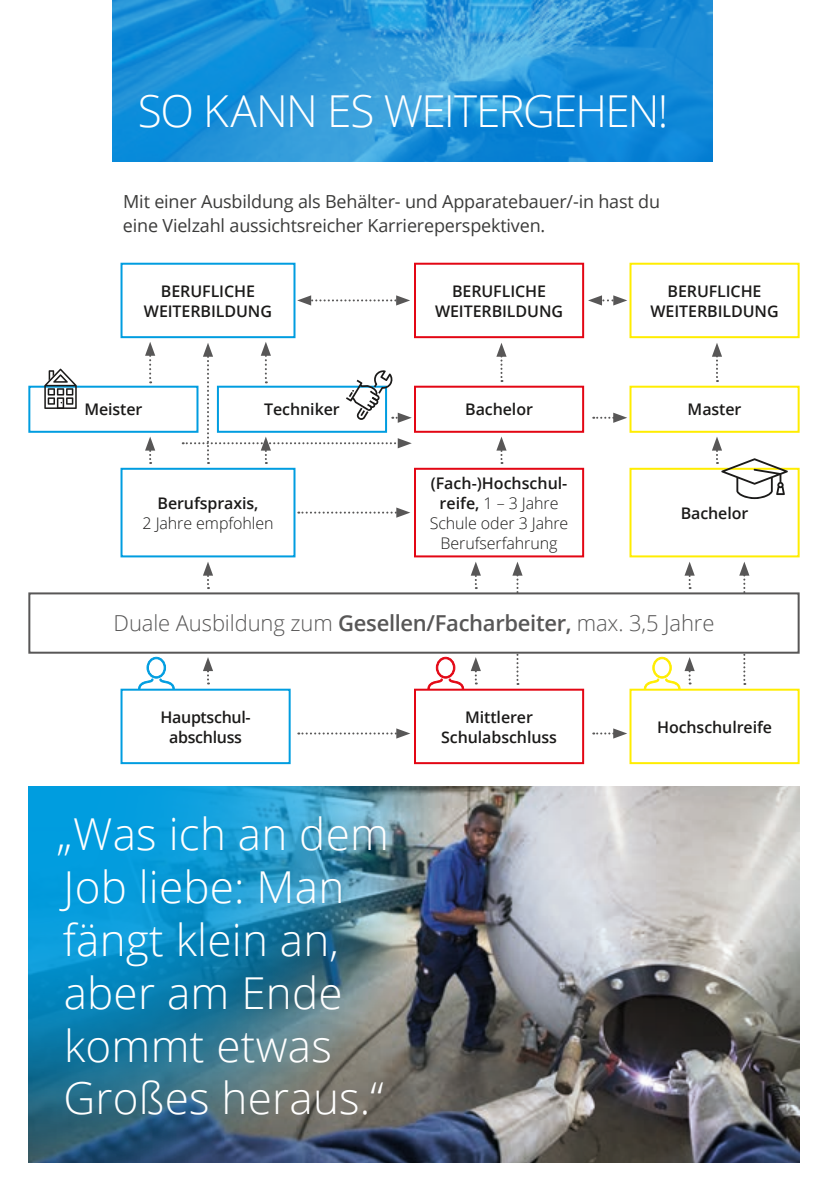
<style>
.page{position:relative;width:828px;height:1191px;background:#fff}
.page>*{position:absolute;margin:0;border:0;box-sizing:border-box;transform-origin:0 0}
.t1{font:300 44px/52.8px "Open Sans";letter-spacing:.005em;color:#fff}
.t2{font:300 44px "Open Sans";letter-spacing:-.035em;color:#fff}
.t3{font:300 22px "Open Sans";letter-spacing:-.005em;color:#585757}
.t4{font:18px/24px "Open Sans";letter-spacing:-.01em;color:#3b3b3a}
.t5{font:600 16px/20px "Open Sans";letter-spacing:-.005em;color:#1b1a19;text-align:center}
.t6{font:300 16px/20px "Open Sans";letter-spacing:-.005em;color:#1b1a19;text-align:center}
.s1{font-weight:600}
</style>
<div class="page">
<svg style="left:112px;top:0;width:600px;height:162px;background:#2293d9"></svg>
<svg style="left:427px;top:657px;width:37px;height:31px"></svg>
<svg style="left:138px;top:657px;width:37px;height:31px"></svg>
<div style="left:120px;top:688px;width:171px;height:76px;border:2px solid #009de0"></div>
<div style="left:414px;top:688px;width:170px;height:76px;border:2px solid #e30614"></div>
<div style="left:629px;top:688px;width:170px;height:76px;border:2px solid #ffed00"></div>
<div style="left:120px;top:468px;width:175px;height:89px;border:2px solid #009de0"></div>
<div style="left:120px;top:263px;width:175px;height:75px;border:2px solid #009de0"></div>
<div style="left:414px;top:263px;width:170px;height:75px;border:2px solid #e30614"></div>
<div style="left:629px;top:263px;width:170px;height:75px;border:2px solid #ffed00"></div>
<div style="left:414px;top:468px;width:170px;height:89px;border:2px solid #e30614"></div>
<div style="left:28px;top:386px;width:170px;height:47px;border:2px solid #009de0"></div>
<div style="left:414px;top:386px;width:170px;height:47px;border:2px solid #e30614"></div>
<div style="left:629px;top:468px;width:170px;height:89px;border:2px solid #ffed00"></div>
<div style="left:629px;top:386px;width:170px;height:47px;border:2px solid #ffed00"></div>
<svg style="left:712px;top:343px;width:10px;height:39px"></svg>
<svg style="left:496px;top:343px;width:10px;height:39px"></svg>
<svg style="left:203px;top:562px;width:10px;height:27px"></svg>
<svg style="left:203px;top:657px;width:10px;height:27px"></svg>
<svg style="left:145px;top:436px;width:10px;height:28px"></svg>
<svg style="left:145px;top:342px;width:10px;height:41px"></svg>
<svg style="left:496px;top:436px;width:10px;height:28px"></svg>
<svg style="left:298px;top:507px;width:112px;height:11px"></svg>
<svg style="left:298px;top:728px;width:112px;height:10px"></svg>
<svg style="left:593px;top:412px;width:34px;height:11px"></svg>
<svg style="left:593px;top:728px;width:34px;height:10px"></svg>
<svg style="left:297px;top:295px;width:113px;height:10px"></svg>
<svg style="left:588px;top:295px;width:39px;height:10px"></svg>
<svg style="left:684px;top:562px;width:10px;height:27px"></svg>
<svg style="left:644px;top:657px;width:50px;height:34px"></svg>
<svg style="left:739px;top:562px;width:10px;height:123px"></svg>
<svg style="left:471px;top:562px;width:10px;height:27px"></svg>
<svg style="left:471px;top:657px;width:10px;height:27px"></svg>
<svg style="left:512px;top:562px;width:10px;height:123px"></svg>
<div style="left:29px;top:593px;width:769px;height:59px;background:#fff"></div>
<div style="left:28px;top:592px;width:771px;height:61px;border:2px solid #585757"></div>
<svg style="left:44px;top:368px;width:33px;height:41px"></svg>
<svg style="left:712px;top:437px;width:76px;height:62px"></svg>
<svg style="left:183px;top:342px;width:229px;height:122px"></svg>
<img style="left:657px;top:786px;width:142px;height:376px">
<svg style="left:592px;top:786px;width:65px;height:376px;background:#898789"></svg>
<img style="left:28px;top:786px;width:564px;height:376px">
<h1 class="t2" style="left:138px;top:81px;width:532px">SO KANN ES WEITERGEHEN!</h1>
<p class="t4" style="left:123px;top:189px;width:539px">Mit einer Ausbildung als Behälter- und Apparatebauer/-in hast du eine Vielzahl aussichtsreicher Karriereperspektiven.</p>
<p class="t5" style="left:144px;top:280px;width:130px">BERUFLICHE<br>WEITERBILDUNG</p>
<p class="t5" style="left:435px;top:280px;width:130px">BERUFLICHE<br>WEITERBILDUNG</p>
<p class="t5" style="left:650px;top:280px;width:130px">BERUFLICHE<br>WEITERBILDUNG</p>
<p class="t5" style="left:84px;top:399px;width:60px">Meister</p>
<p class="t5" style="left:465px;top:399px;width:69px">Bachelor</p>
<p class="t5" style="left:264px;top:399px;width:77px">Techniker</p>
<p class="t5" style="left:157px;top:492px;width:102px">Berufspraxis,</p>
<p class="t6" style="left:142px;top:512px;width:132px">2 Jahre empfohlen</p>
<p class="t6" style="left:430px;top:472px;width:140px"><span class="s1">(Fach-)Hochschul&shy;reife,</span> 1 – 3 Jahre<br>Schule oder 3 Jahre<br>Berufserfahrung</p>
<p class="t5" style="left:687px;top:399px;width:55px">Master</p>
<p class="t5" style="left:680px;top:502px;width:69px">Bachelor</p>
<h2 class="t3" style="left:114px;top:608px;width:602px">Duale Ausbildung zum <span class="s1">Gesellen/Facharbeiter,</span> max. 3,5 Jahre</h2>
<p class="t5" style="left:160px;top:706px;width:92px">Hauptschul&shy;abschluss</p>
<p class="t5" style="left:441px;top:706px;width:117px">Mittlerer<br>Schulabschluss</p>
<p class="t5" style="left:657px;top:716px;width:116px">Hochschulreife</p>
<h1 class="t1" style="left:57px;top:807px;width:334px">„Was ich an dem<br>Job liebe: Man fängt klein an, aber am Ende kommt etwas<br>Großes heraus.“</h1>
</div>
